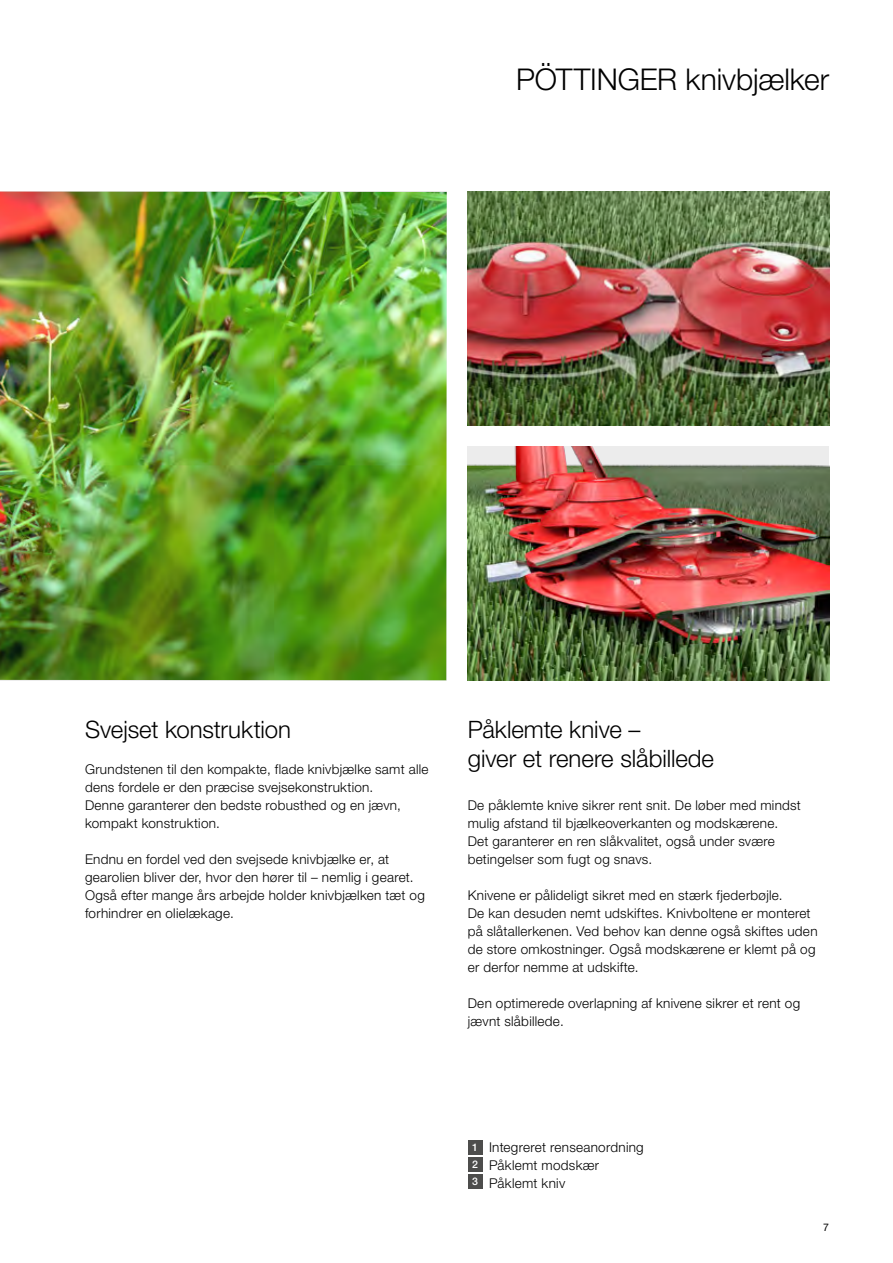
<style>
.page{position:relative;width:893px;height:1263px;background:#fff}
.page>*{position:absolute;margin:0;border:0;box-sizing:border-box;transform-origin:0 0}
.t1{font:300 30px "Helvetica Neue LTW1 G";letter-spacing:-.005em;color:#000}
.t2{font:300 24px/28.8px "Helvetica Neue LTW1 G";letter-spacing:-.005em;color:#000}
.t3{font:300 13.5px/18px "Helvetica Neue LTW1 G";letter-spacing:.02em;color:#000}
.t4{font:500 10.5px/17px "Helvetica Neue LTW1 G";color:#fff;text-align:justify}
.t5{font:10.5px "Helvetica Neue LTW1 G";color:#000}
</style>
<div class="page">
<img style="left:0;top:192px;width:447px;height:488px">
<img style="left:468px;top:446px;width:361px;height:234px">
<img style="left:468px;top:191px;width:361px;height:234px">
<div style="left:468px;top:1140px;width:15px;height:15px;background:#4d4d4c"></div>
<div style="left:468px;top:1157px;width:15px;height:15px;background:#4d4d4c"></div>
<div style="left:468px;top:1174px;width:15px;height:15px;background:#4d4d4c"></div>
<h1 class="t1" style="left:516px;top:61px;width:314px">PÖTTINGER knivbjælker</h1>
<h2 class="t2" style="left:85px;top:715px;width:207px">Svejset konstruktion</h2>
<p class="t3" style="left:85px;top:760px;width:345px">Grundstenen til den kompakte, flade knivbjælke samt alle dens fordele er den præcise svejsekonstruktion.<br>Denne garanterer den bedste robusthed og en jævn, kompakt konstruktion.</p>
<p class="t3" style="left:85px;top:850px;width:341px">Endnu en fordel ved den svejsede knivbjælke er, at gearolien bliver der, hvor den hører til – nemlig i gearet.<br>Også efter mange års arbejde holder knivbjælken tæt og forhindrer en olielækage.</p>
<h2 class="t2" style="left:468px;top:715px;width:248px">Påklemte knive –<br>giver et renere slåbillede</h2>
<p class="t3" style="left:468px;top:796px;width:335px">De påklemte knive sikrer rent snit. De løber med mindst mulig afstand til bjælkeoverkanten og modskærene.<br>Det garanterer en ren slåkvalitet, også under svære betingelser som fugt og snavs.</p>
<p class="t3" style="left:468px;top:886px;width:351px">Knivene er pålideligt sikret med en stærk fjederbøjle.<br>De kan desuden nemt udskiftes. Knivboltene er monteret på slåtallerkenen. Ved behov kan denne også skiftes uden de store omkostninger. Også modskærene er klemt på og er derfor nemme at udskifte.</p>
<p class="t3" style="left:468px;top:994px;width:334px">Den optimerede overlapning af knivene sikrer et rent og jævnt slåbillede.</p>
<p class="t3" style="left:468px;top:1138px;width:178px">■ Integreret renseanordning</p>
<p class="t3" style="left:468px;top:1156px;width:133px">■ Påklemt modskær</p>
<p class="t3" style="left:468px;top:1174px;width:99px">■ Påklemt kniv</p>
<p class="t4" style="left:472px;top:1139px;width:7px">1<br>2<br>3</p>
<p class="t5" style="left:823px;top:1220px;width:7px">7</p>
</div>
